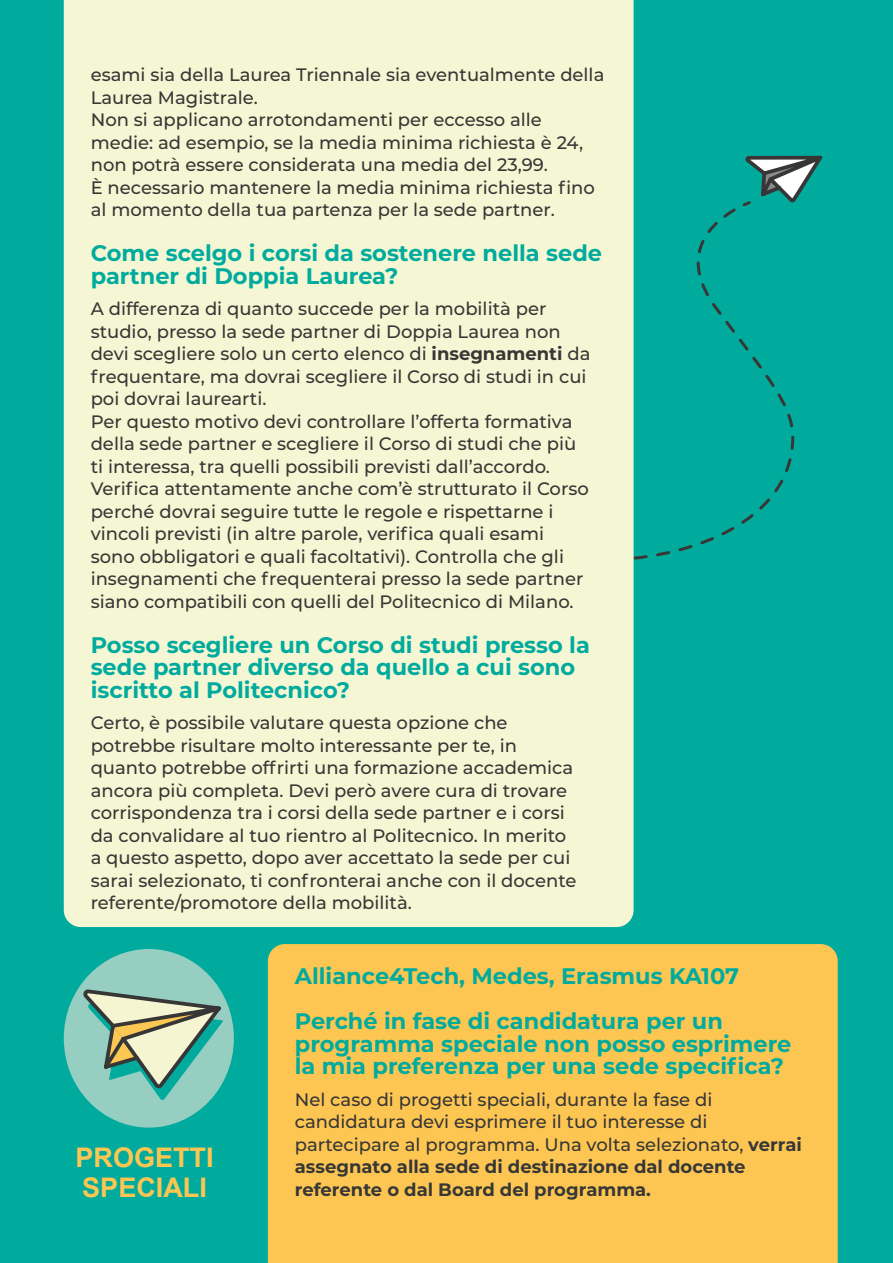
<style>
.page{position:relative;width:893px;height:1263px;background:#00ab9e}
.page>*{position:absolute;margin:0;border:0;box-sizing:border-box;transform-origin:0 0}
.t1{font:700 27px/30.6px "Arial";color:#fdc652}
.t2{font:700 22.5px/22.5px "Montserrat";color:#00ab9e}
.t3{font:500 18px/22.5px "Montserrat";color:#373736}
.s1{font-weight:700}
</style>
<div class="page">
<svg style="left:634px;top:203px;width:161px;height:357px"></svg>
<svg style="left:744px;top:155px;width:79px;height:57px"></svg>
<div style="left:64px;top:0;width:570px;height:927px;background:#f5f6d3"></div>
<div style="left:268px;top:944px;width:570px;height:319px;background:#fdc652"></div>
<div style="left:64px;top:949px;width:170px;height:178px;background:#96cfc2;border-radius:50%"></div>
<svg style="left:82px;top:987px;width:142px;height:113px"></svg>
<p class="t3" style="left:91px;top:63px;width:515px">esami sia della Laurea Triennale sia eventualmente della Laurea Magistrale.<br>Non si applicano arrotondamenti per eccesso alle medie: ad esempio, se la media minima richiesta è 24, non potrà essere considerata una media del 23,99.<br>È necessario mantenere la media minima richiesta fino al momento della tua partenza per la sede partner.</p>
<p class="t2" style="left:91px;top:241px;width:513px">Come scelgo i corsi da sostenere nella sede partner di Doppia Laurea?</p>
<p class="t3" style="left:91px;top:297px;width:501px">A differenza di quanto succede per la mobilità per studio, presso la sede partner di Doppia Laurea non devi scegliere solo un certo elenco di <span class="s1">insegnamenti</span> da frequentare, ma dovrai scegliere il Corso di studi in cui poi dovrai laurearti.<br>Per questo motivo devi controllare l’offerta formativa della sede partner e scegliere il Corso di studi che più ti interessa, tra quelli possibili previsti dall’accordo.<br>Verifica attentamente anche com’è strutturato il Corso perché dovrai seguire tutte le regole e rispettarne i vincoli previsti (in altre parole, verifica quali esami sono obbligatori e quali facoltativi). Controlla che gli insegnamenti che frequenterai presso la sede partner siano compatibili con quelli del Politecnico di Milano.</p>
<p class="t2" style="left:91px;top:632px;width:501px">Posso scegliere un Corso di studi presso la sede partner diverso da quello a cui sono iscritto al Politecnico?</p>
<p class="t3" style="left:91px;top:711px;width:487px">Certo, è possibile valutare questa opzione che potrebbe risultare molto interessante per te, in quanto potrebbe offrirti una formazione accademica ancora più completa. Devi però avere cura di trovare corrispondenza tra i corsi della sede partner e i corsi da convalidare al tuo rientro al Politecnico. In merito a questo aspetto, dopo aver accettato la sede per cui sarai selezionato, ti confronterai anche con il docente referente/promotore della mobilità.</p>
<h1 class="t1" style="left:76px;top:1142px;width:140px">PROGETTI<br>SPECIALI</h1>
<p class="t2" style="left:295px;top:953px;width:446px;line-height:45px">Alliance4Tech, Medes, Erasmus KA107<br>Perché in fase di candidatura per un</p>
<p class="t2" style="left:295px;top:1031px;width:498px">programma speciale non posso esprimere la mia preferenza per una sede specifica?</p>
<p class="t3" style="left:295px;top:1087px;width:509px">Nel caso di progetti speciali, durante la fase di candidatura devi esprimere il tuo interesse di partecipare al programma. Una volta selezionato, <span class="s1">verrai assegnato alla sede di destinazione dal docente referente o dal Board del programma.</span></p>
</div>
